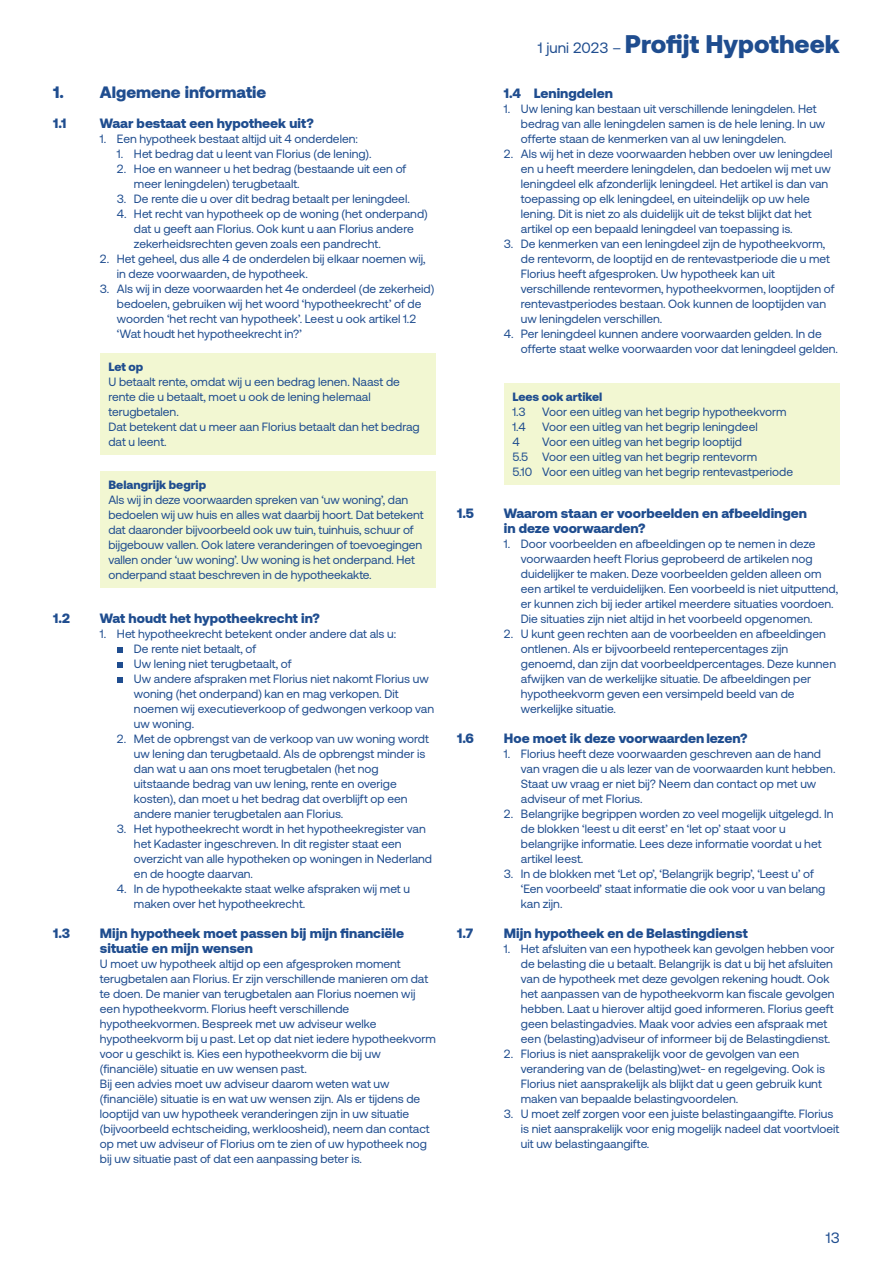
<style>
.page{position:relative;width:893px;height:1263px;background:#fff}
.page>*{position:absolute;margin:0;border:0;box-sizing:border-box;transform-origin:0 0}
.t1{font:900 25.5px "Aeonik";color:#1f4d8f}
.t2{font:900 16.5px "Aeonik";color:#1f4d8f}
.t3{font:15px "Aeonik";color:#1f4d8f}
.t4{font:900 13.5px/15px "Aeonik";color:#1f4d8f}
.t5{font:12px/15px "Aeonik";color:#1f4d8f}
.t6{font:900 12px "Aeonik";color:#1f4d8f}
.s1{font-weight:400;font-size:15px}
</style>
<div class="page">
<div style="left:100px;top:353px;width:336px;height:101px;background:#f2f7d2"></div>
<div style="left:100px;top:471px;width:336px;height:116px;background:#f2f7d2"></div>
<svg style="left:117px;top:647px;width:6px;height:6px"></svg>
<svg style="left:117px;top:662px;width:6px;height:6px"></svg>
<svg style="left:117px;top:677px;width:6px;height:6px"></svg>
<div style="left:504px;top:383px;width:336px;height:101px;background:#f2f7d2"></div>
<h2 class="t2" style="left:53px;top:83px;width:215px">1. Algemene informatie</h2>
<p class="t4" style="left:53px;top:116px;width:15px">1.1</p>
<p class="t4" style="left:100px;top:116px;width:215px">Waar bestaat een hypotheek uit?</p>
<p class="t5" style="left:100px;top:132px;width:260px">1. Een hypotheek bestaat altijd uit 4 onderdelen:</p>
<p class="t5" style="left:117px;top:147px;width:256px">1. Het bedrag dat u leent van Florius (de lening).</p>
<p class="t5" style="left:134px;top:162px;width:274px;text-indent:-17px">2. Hoe en wanneer u het bedrag (bestaande uit een of meer leningdelen) terugbetaalt.</p>
<p class="t5" style="left:117px;top:192px;width:294px">3. De rente die u over dit bedrag betaalt per leningdeel.</p>
<p class="t5" style="left:134px;top:207px;width:295px;text-indent:-17px">4. Het recht van hypotheek op de woning (het onderpand) dat u geeft aan Florius. Ook kunt u aan Florius andere zekerheidsrechten geven zoals een pandrecht.</p>
<p class="t5" style="left:117px;top:252px;width:310px;text-indent:-17px">2. Het geheel, dus alle 4 de onderdelen bij elkaar noemen wij, in deze voorwaarden, de hypotheek.</p>
<p class="t5" style="left:117px;top:282px;width:319px;text-indent:-17px">3. Als wij in deze voorwaarden het 4e onderdeel (de zekerheid) bedoelen, gebruiken wij het woord ‘hypotheekrecht’ of de woorden ‘het recht van hypotheek’. Leest u ook artikel 1.2 ‘Wat houdt het hypotheekrecht in?’</p>
<p class="t6" style="left:108px;top:360px;width:36px">Let op</p>
<p class="t5" style="left:108px;top:374px;width:313px">U betaalt rente, omdat wij u een bedrag lenen. Naast de rente die u betaalt, moet u ook de lening helemaal terugbetalen.<br>Dat betekent dat u meer aan Florius betaalt dan het bedrag dat u leent.</p>
<p class="t6" style="left:108px;top:477px;width:99px">Belangrijk begrip</p>
<p class="t5" style="left:108px;top:492px;width:317px">Als wij in deze voorwaarden spreken van ‘uw woning’, dan bedoelen wij uw huis en alles wat daarbij hoort. Dat betekent dat daaronder bijvoorbeeld ook uw tuin, tuinhuis, schuur of bijgebouw vallen. Ook latere veranderingen of toevoegingen vallen onder ‘uw woning’. Uw woning is het onderpand. Het onderpand staat beschreven in de hypotheekakte.</p>
<p class="t4" style="left:53px;top:611px;width:18px">1.2</p>
<p class="t4" style="left:100px;top:611px;width:221px">Wat houdt het hypotheekrecht in?</p>
<p class="t5" style="left:134px;top:627px;width:302px;text-indent:-34px">1. Het hypotheekrecht betekent onder andere dat als u:<br>De rente niet betaalt, of<br>Uw lening niet terugbetaalt, of<br>Uw andere afspraken met Florius niet nakomt Florius uw woning (het onderpand) kan en mag verkopen. Dit noemen wij executieverkoop of gedwongen verkoop van uw woning.</p>
<p class="t5" style="left:134px;top:732px;width:296px;text-indent:-17px">2. Met de opbrengst van de verkoop van uw woning wordt uw lening dan terugbetaald. Als de opbrengst minder is dan wat u aan ons moet terugbetalen (het nog uitstaande bedrag van uw lening, rente en overige kosten), dan moet u het bedrag dat overblijft op een andere manier terugbetalen aan Florius.</p>
<p class="t5" style="left:134px;top:822px;width:300px;text-indent:-17px">3. Het hypotheekrecht wordt in het hypotheekregister van het Kadaster ingeschreven. In dit register staat een overzicht van alle hypotheken op woningen in Nederland en de hoogte daarvan.</p>
<p class="t5" style="left:134px;top:882px;width:278px;text-indent:-17px">4. In de hypotheekakte staat welke afspraken wij met u maken over het hypotheekrecht.</p>
<p class="t4" style="left:53px;top:926px;width:18px">1.3</p>
<p class="t4" style="left:100px;top:926px;width:306px">Mijn hypotheek moet passen bij mijn financiële situatie en mijn wensen</p>
<p class="t5" style="left:100px;top:957px;width:337px">U moet uw hypotheek altijd op een afgesproken moment terugbetalen aan Florius. Er zijn verschillende manieren om dat te doen. De manier van terugbetalen aan Florius noemen wij een hypotheekvorm. Florius heeft verschillende hypotheekvormen. Bespreek met uw adviseur welke hypotheekvorm bij u past. Let op dat niet iedere hypotheekvorm voor u geschikt is. Kies een hypotheekvorm die bij uw (financiële) situatie en uw wensen past.<br>Bij een advies moet uw adviseur daarom weten wat uw (financiële) situatie is en wat uw wensen zijn. Als er tijdens de looptijd van uw hypotheek veranderingen zijn in uw situatie (bijvoorbeeld echtscheiding, werkloosheid), neem dan contact op met uw adviseur of Florius om te zien of uw hypotheek nog bij uw situatie past of dat een aanpassing beter is.</p>
<h1 class="t1" style="left:538px;top:29px;width:304px"><span class="s1">1 juni 2023 –</span> Profijt Hypotheek</h1>
<p class="t4" style="left:504px;top:86px;width:110px">1.4 Leningdelen</p>
<p class="t5" style="left:521px;top:102px;width:306px;text-indent:-17px">1. Uw lening kan bestaan uit verschillende leningdelen. Het bedrag van alle leningdelen samen is de hele lening. In uw offerte staan de kenmerken van al uw leningdelen.</p>
<p class="t5" style="left:521px;top:147px;width:313px;text-indent:-17px">2. Als wij het in deze voorwaarden hebben over uw leningdeel en u heeft meerdere leningdelen, dan bedoelen wij met uw leningdeel elk afzonderlijk leningdeel. Het artikel is dan van toepassing op elk leningdeel, en uiteindelijk op uw hele lening. Dit is niet zo als duidelijk uit de tekst blijkt dat het artikel op een bepaald leningdeel van toepassing is.</p>
<p class="t5" style="left:521px;top:237px;width:315px;text-indent:-17px">3. De kenmerken van een leningdeel zijn de hypotheekvorm, de rentevorm, de looptijd en de rentevastperiode die u met Florius heeft afgesproken. Uw hypotheek kan uit verschillende rentevormen, hypotheekvormen, looptijden of rentevastperiodes bestaan. Ook kunnen de looptijden van uw leningdelen verschillen.</p>
<p class="t5" style="left:521px;top:327px;width:319px;text-indent:-17px">4. Per leningdeel kunnen andere voorwaarden gelden. In de offerte staat welke voorwaarden voor dat leningdeel gelden.</p>
<p class="t6" style="left:512px;top:390px;width:91px">Lees ook artikel</p>
<p class="t5" style="left:512px;top:404px;width:15px">1.3</p>
<p class="t5" style="left:542px;top:404px;width:246px">Voor een uitleg van het begrip hypotheekvorm</p>
<p class="t5" style="left:512px;top:419px;width:15px">1.4</p>
<p class="t5" style="left:542px;top:419px;width:217px">Voor een uitleg van het begrip leningdeel</p>
<p class="t5" style="left:512px;top:434px;width:9px">4</p>
<p class="t5" style="left:512px;top:434px;width:282px;text-indent:30px">Voor een uitleg van het begrip looptijd<br>5.5 Voor een uitleg van het begrip rentevorm<br>5.10 Voor een uitleg van het begrip rentevastperiode</p>
<p class="t4" style="left:457px;top:506px;width:18px">1.5</p>
<p class="t4" style="left:504px;top:506px;width:305px">Waarom staan er voorbeelden en afbeeldingen in deze voorwaarden?</p>
<p class="t5" style="left:521px;top:537px;width:319px;text-indent:-17px">1. Door voorbeelden en afbeeldingen op te nemen in deze voorwaarden heeft Florius geprobeerd de artikelen nog duidelijker te maken. Deze voorbeelden gelden alleen om een artikel te verduidelijken. Een voorbeeld is niet uitputtend, er kunnen zich bij ieder artikel meerdere situaties voordoen.<br>Die situaties zijn niet altijd in het voorbeeld opgenomen.</p>
<p class="t5" style="left:521px;top:627px;width:317px;text-indent:-17px">2. U kunt geen rechten aan de voorbeelden en afbeeldingen ontlenen. Als er bijvoorbeeld rentepercentages zijn genoemd, dan zijn dat voorbeeldpercentages. Deze kunnen afwijken van de werkelijke situatie. De afbeeldingen per hypotheekvorm geven een versimpeld beeld van de werkelijke situatie.</p>
<p class="t4" style="left:457px;top:731px;width:18px">1.6</p>
<p class="t4" style="left:504px;top:731px;width:245px">Hoe moet ik deze voorwaarden lezen?</p>
<p class="t5" style="left:521px;top:747px;width:316px;text-indent:-17px">1. Florius heeft deze voorwaarden geschreven aan de hand van vragen die u als lezer van de voorwaarden kunt hebben.<br>Staat uw vraag er niet bij? Neem dan contact op met uw adviseur of met Florius.</p>
<p class="t5" style="left:521px;top:807px;width:314px;text-indent:-17px">2. Belangrijke begrippen worden zo veel mogelijk uitgelegd. In de blokken ‘leest u dit eerst’ en ‘let op’ staat voor u belangrijke informatie. Lees deze informatie voordat u het artikel leest.</p>
<p class="t5" style="left:521px;top:867px;width:306px;text-indent:-17px">3. In de blokken met ‘Let op’, ‘Belangrijk begrip’, ‘Leest u’ of ‘Een voorbeeld’ staat informatie die ook voor u van belang kan zijn.</p>
<p class="t4" style="left:457px;top:926px;width:18px">1.7</p>
<p class="t4" style="left:504px;top:926px;width:245px">Mijn hypotheek en de Belastingdienst</p>
<p class="t5" style="left:521px;top:942px;width:315px;text-indent:-17px">1. Het afsluiten van een hypotheek kan gevolgen hebben voor de belasting die u betaalt. Belangrijk is dat u bij het afsluiten van de hypotheek met deze gevolgen rekening houdt. Ook het aanpassen van de hypotheekvorm kan fiscale gevolgen hebben. Laat u hierover altijd goed informeren. Florius geeft geen belastingadvies. Maak voor advies een afspraak met een (belasting)adviseur of informeer bij de Belastingdienst.</p>
<p class="t5" style="left:521px;top:1047px;width:306px;text-indent:-17px">2. Florius is niet aansprakelijk voor de gevolgen van een verandering van de (belasting)wet- en regelgeving. Ook is Florius niet aansprakelijk als blijkt dat u geen gebruik kunt maken van bepaalde belastingvoordelen.</p>
<p class="t5" style="left:521px;top:1107px;width:320px;text-indent:-17px">3. U moet zelf zorgen voor een juiste belastingaangifte. Florius is niet aansprakelijk voor enig mogelijk nadeel dat voortvloeit uit uw belastingaangifte.</p>
<p class="t3" style="left:826px;top:1229px;width:15px">13</p>
</div>
